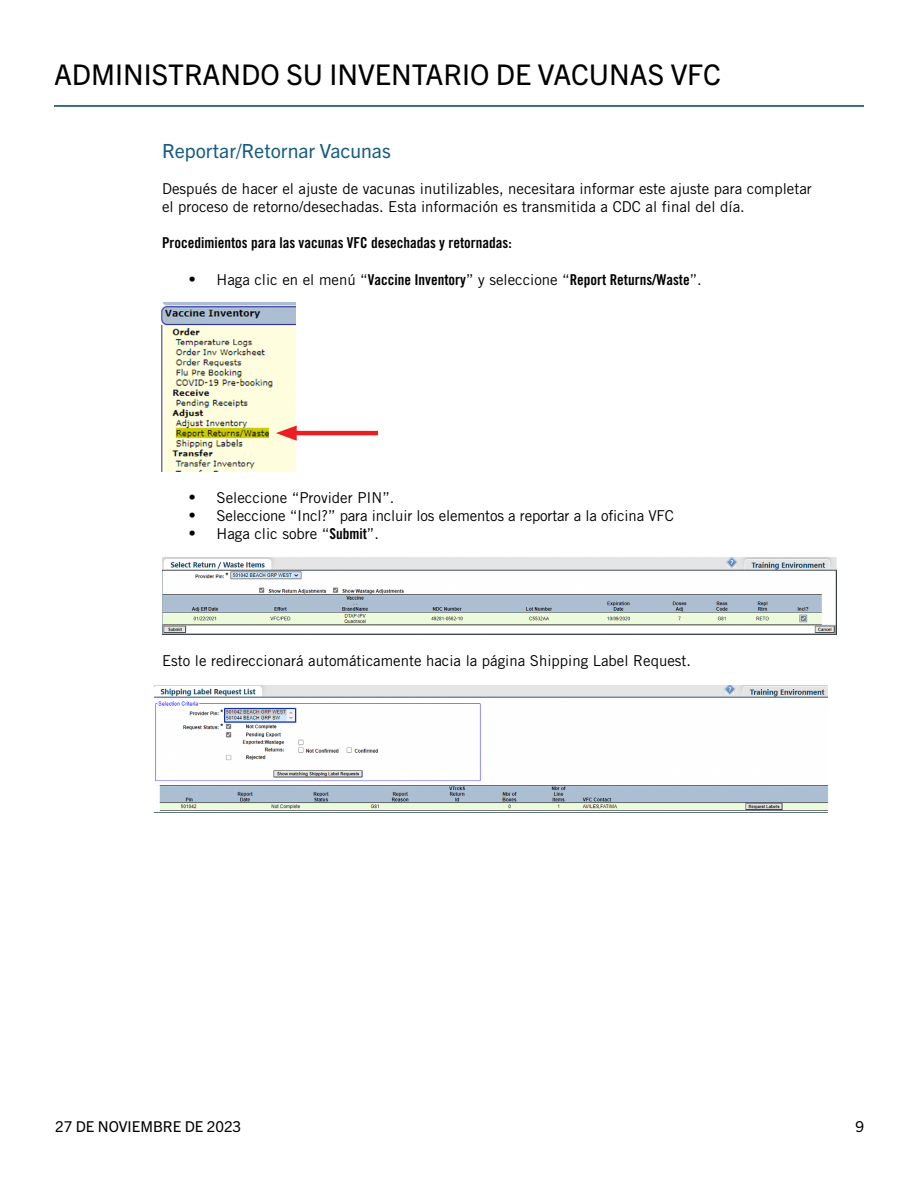
<style>
.page{position:relative;width:918px;height:1188px;background:#fff}
.page>*{position:absolute;margin:0;border:0;box-sizing:border-box;transform-origin:0 0}
.t1{font:28.5px "Trade Gothic Next LT Pro";color:#000}
.t2{font:19.5px "Trade Gothic Next LT Pro";color:#175c81}
.t3{font:15px/18.1px "Trade Gothic";color:#000}
.t4{font:15px "Trade Gothic Bold Cond Twenty";color:#000}
.t5{font:15px "Trade Gothic Next LT Pro";color:#000}
.s1{font-family:"Times";font-size:18px}
.s2{font-family:"Trade Gothic"}
.s3{font-family:"Trade Gothic Bold Cond Twenty"}
</style>
<div class="page">
<hr style="left:54px;top:105px;width:810px;height:2px;background:#04405c">
<img style="left:161px;top:303px;width:134px;height:168px">
<img style="left:162px;top:557px;width:675px;height:77px">
<img style="left:154px;top:686px;width:674px;height:127px">
<hr style="left:288px;top:431px;width:90px;height:4px;background:#ed1d24">
<svg style="left:276px;top:426px;width:21px;height:15px"></svg>
<h1 class="t1" style="left:54px;top:55px;width:669px">ADMINISTRANDO SU INVENTARIO DE VACUNAS VFC</h1>
<h2 class="t2" style="left:162px;top:137px;width:230px">Reportar/Retornar Vacunas</h2>
<p class="t3" style="left:162px;top:179px;width:651px">Después de hacer el ajuste de vacunas inutilizables, necesitara informar este ajuste para completar el proceso de retorno/desechadas. Esta información es transmitida a CDC al final del día.</p>
<p class="t4" style="left:162px;top:234px;width:351px">Procedimientos para las vacunas VFC desechadas y retornadas:</p>
<p class="t4" style="left:189px;top:270px;width:514px"><span class="s1">•</span> <span class="s2">Haga clic en el menú “</span>Vaccine Inventory<span class="s2">” y seleccione “</span>Report Returns/Waste<span class="s2">”.</span></p>
<p class="t3" style="left:189px;top:488px;width:207px"><span class="s1">•</span> Seleccione “Provider PIN”.</p>
<p class="t3" style="left:189px;top:506px;width:486px"><span class="s1">•</span> Seleccione “Incl?” para incluir los elementos a reportar a la oficina VFC</p>
<p class="t3" style="left:189px;top:524px;width:191px"><span class="s1">•</span> Haga clic sobre “<span class="s3">Submit</span>”.</p>
<p class="t3" style="left:162px;top:652px;width:531px">Esto le redireccionará automáticamente hacia la página Shipping Label Request.</p>
<p class="t5" style="left:55px;top:1116px;width:188px">27 DE NOVIEMBRE DE 2023</p>
<p class="t5" style="left:855px;top:1116px;width:10px">9</p>
</div>
